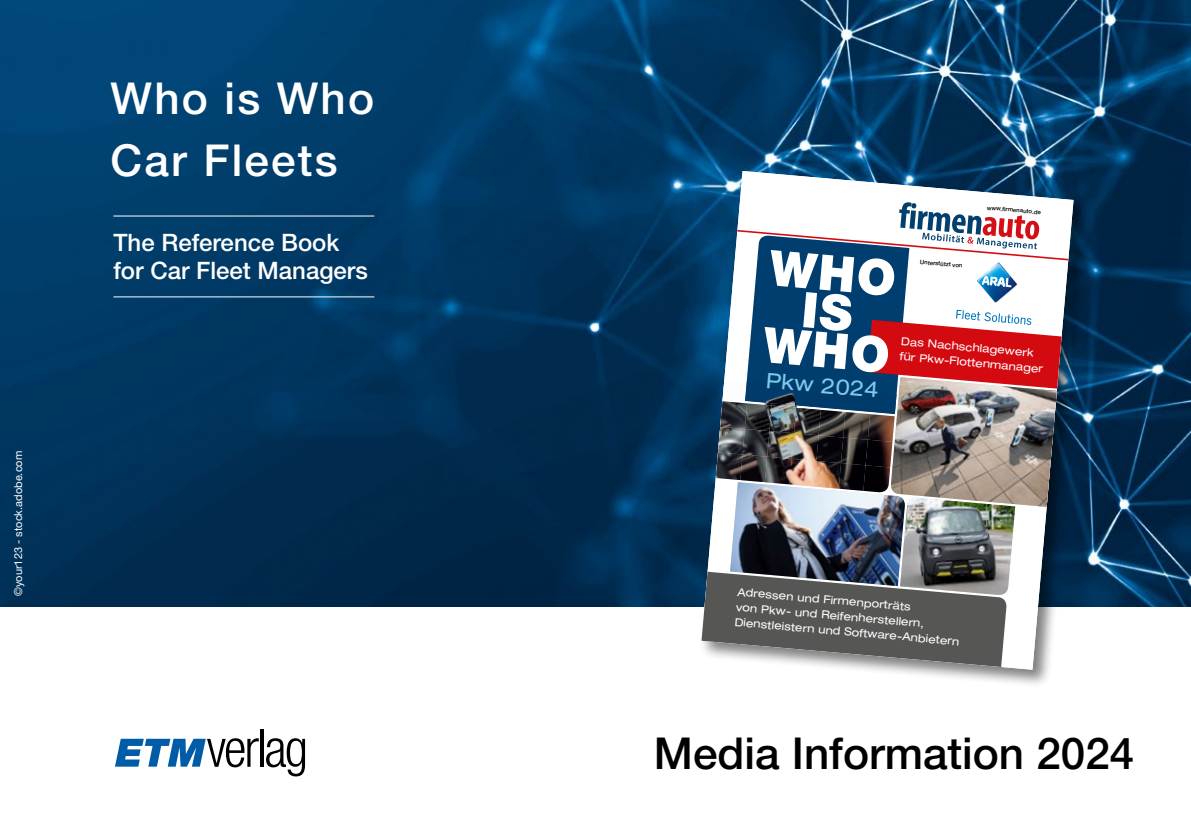
<style>
.page{position:relative;width:1191px;height:840px;background:#fff}
.page>*{position:absolute;margin:0;border:0;box-sizing:border-box;transform-origin:0 0}
.t1{font:500 44px "Helvetica Neue LT Std";color:#000}
.t2{font:500 44px/61.6px "Helvetica Neue LT Std";letter-spacing:.05em;color:#fff}
.t3{font:500 24px/28px "Helvetica Neue LT Std";color:#fff}
.t4{font:expanded 21.4px "Helvetica Neue LT Std";color:#80c9ee}
.t5{font:expanded 11px/15px "Helvetica Neue LT Std";color:#fff}
.t6{font:11px "Helvetica Neue LT Std";color:#fff}
.t7{font:500 6px "Helvetica Neue LT Pro";color:#000}
</style>
<div class="page">
<svg style="left:115px;top:738px;width:144px;height:29px"></svg>
<hr style="left:260px;top:728px;width:3px;height:38px;background:#000">
<svg style="left:266px;top:738px;width:39px;height:38px"></svg>
<img style="left:0;top:0;width:1191px;height:606px">
<div style="left:699px;top:168px;width:392px;height:520px;background:#000;opacity:.5"></div>
<svg style="left:701px;top:171px;width:372px;height:24px"></svg>
<img style="left:701px;top:195px;width:372px;height:474px">
<img style="left:722px;top:379px;width:50px;height:22px">
<img style="left:745px;top:381px;width:51px;height:24px">
<img style="left:795px;top:385px;width:51px;height:24px">
<img style="left:845px;top:389px;width:51px;height:25px">
<img style="left:720px;top:401px;width:27px;height:25px">
<img style="left:744px;top:403px;width:27px;height:25px">
<img style="left:769px;top:405px;width:27px;height:26px">
<img style="left:794px;top:407px;width:27px;height:26px">
<img style="left:818px;top:409px;width:27px;height:26px">
<img style="left:843px;top:412px;width:27px;height:25px">
<img style="left:867px;top:414px;width:27px;height:27px">
<img style="left:718px;top:426px;width:27px;height:26px">
<img style="left:742px;top:428px;width:27px;height:26px">
<img style="left:767px;top:431px;width:27px;height:25px">
<img style="left:791px;top:433px;width:27px;height:25px">
<img style="left:816px;top:435px;width:27px;height:25px">
<img style="left:841px;top:437px;width:27px;height:26px">
<img style="left:865px;top:439px;width:27px;height:28px">
<img style="left:715px;top:452px;width:27px;height:28px">
<img style="left:740px;top:454px;width:27px;height:28px">
<img style="left:765px;top:456px;width:27px;height:28px">
<img style="left:789px;top:458px;width:27px;height:28px">
<img style="left:814px;top:460px;width:27px;height:28px">
<img style="left:838px;top:463px;width:27px;height:27px">
<img style="left:863px;top:465px;width:27px;height:27px">
<hr style="left:113px;top:296px;width:261px;height:1px;background:#fff">
<hr style="left:113px;top:215px;width:261px;height:1px;background:#fff">
<p class="t6" style="left:12px;top:595px;width:146px;rotate:-90deg">©your123 - stock.adobe.com</p>
<h1 class="t2" style="left:111px;top:67px;width:265px">Who is Who<br>Car Fleets</h1>
<h2 class="t3" style="left:113px;top:228px;width:256px">The Reference Book for Car Fleet Managers</h2>
<p class="t7" style="left:920px;top:258px;width:44px;rotate:5deg">Unterstützt von</p>
<p class="t7" style="left:987px;top:204px;width:55px;rotate:5deg">www.firmenauto.de</p>
<h3 class="t4" style="left:767px;top:367px;width:115px;rotate:5deg">Pkw 2024</h3>
<p class="t5" style="left:902px;top:333px;width:145px;rotate:5deg">Das Nachschlagewerk für Pkw-Flottenmanager</p>
<p class="t5" style="left:738px;top:583px;width:227px;rotate:5deg">Adressen und Firmenporträts<br>von Pkw- und Reifen herstellern,<br>Dienstleistern und Software-Anbietern</p>
<h1 class="t1" style="left:654px;top:727px;width:482px">Media Information 2024</h1>
</div>
